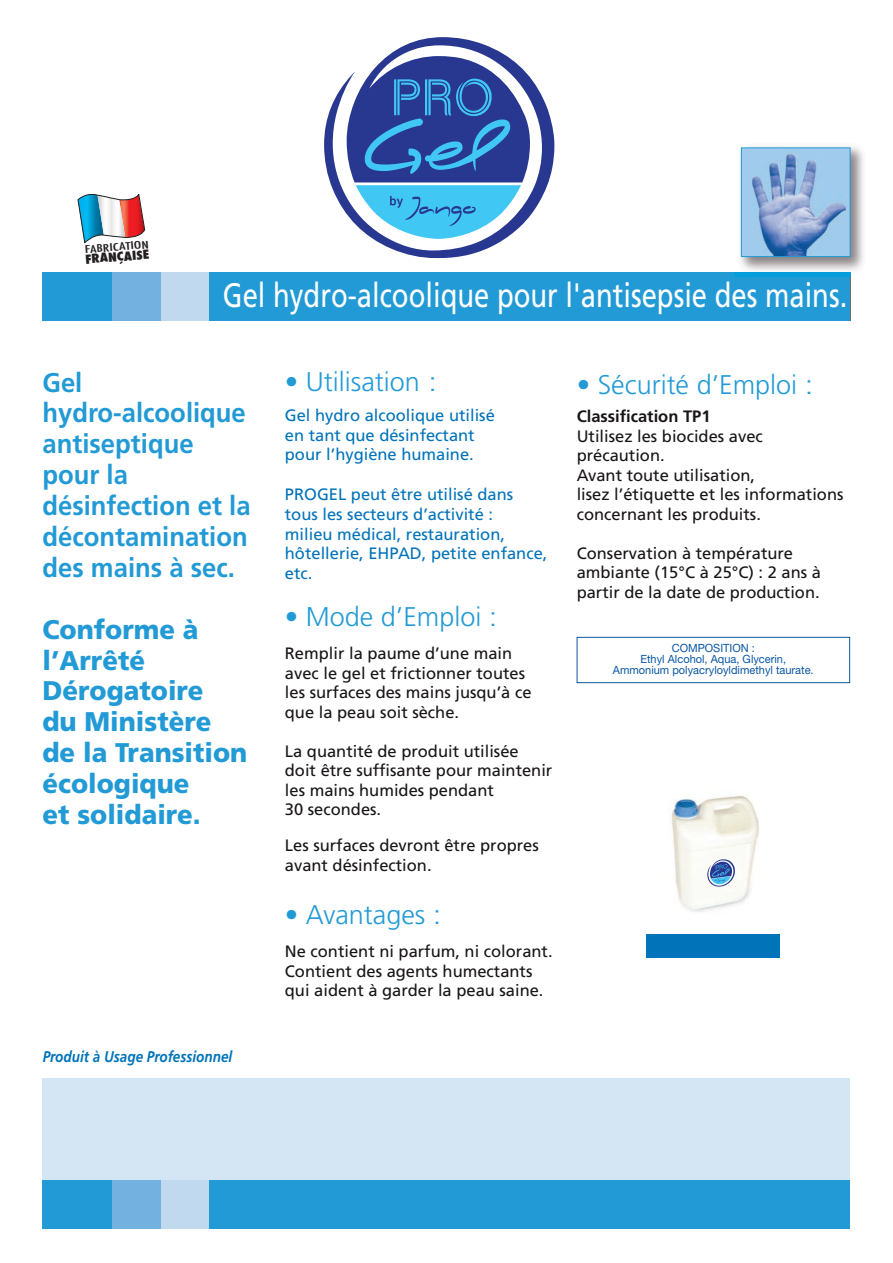
<style>
.page{position:relative;width:893px;height:1263px;background:#fff}
.page>*{position:absolute;margin:0;border:0;box-sizing:border-box;transform-origin:0 0}
.t1{font:33.9px "Frutiger";color:#fff;scale:.81 1}
.t2{font:700 27px/30.9px "Frutiger";color:#229ad5;scale:.95 1}
.t3{font:900 27px/30.9px "Frutiger";color:#229ad5;scale:.95 1}
.t4{font:300 27px "Frutiger";color:#229ad5}
.t5{font:16.5px/19.5px "Frutiger";color:#191517}
.t6{font:16.5px/19.8px "Frutiger";color:#0073b9}
.t7{font:700 16.5px "Frutiger";color:#191517}
.t8{font:italic 700 15.6px "Frutiger";color:#0073b9;scale:.87 1}
.t9{font:800 condensed 12.15px "Futura";color:#231f20;scale:1.13 1}
.t10{font:11.25px/11.2px "Helvetica Neue East A";color:#0a57a3;text-align:center}
.t11{font:500 condensed 10.2px "Futura";color:#231f20;scale:1.54 1}
</style>
<div class="page">
<div style="left:43px;top:1078px;width:807px;height:110px;background:#d4e5f4"></div>
<img style="left:671px;top:795px;width:88px;height:117px">
<div style="left:43px;top:272px;width:807px;height:48px;background:#229ad5"></div>
<div style="left:160px;top:272px;width:48px;height:48px;background:#c0d9ef"></div>
<div style="left:112px;top:272px;width:48px;height:48px;background:#73b2e0"></div>
<div style="left:43px;top:1180px;width:807px;height:48px;background:#229ad5"></div>
<div style="left:160px;top:1180px;width:48px;height:48px;background:#c0d9ef"></div>
<div style="left:112px;top:1180px;width:48px;height:48px;background:#73b2e0"></div>
<div style="left:647px;top:934px;width:133px;height:23px;background:#0073b9"></div>
<svg style="left:78px;top:194px;width:67px;height:49px"></svg>
<div style="left:577px;top:637px;width:273px;height:46px;border:1px solid #0a57a3"></div>
<img style="left:740px;top:146px;width:123px;height:130px">
<img style="left:735px;top:272px;width:115px;height:4px">
<img style="left:743px;top:149px;width:105px;height:106px">
<div style="left:741px;top:147px;width:109px;height:110px;border:1px solid #229ad5"></div>
<svg style="left:324px;top:37px;width:230px;height:221px"></svg>
<svg style="left:365px;top:79px;width:145px;height:95px"></svg>
<svg style="left:707px;top:859px;width:28px;height:28px"></svg>
<p class="t11" style="left:84px;top:242px;width:43px;rotate:-4deg">FABRICATION</p>
<p class="t9" style="left:85px;top:250px;width:58px;rotate:-4deg">FRANÇAISE</p>
<h1 class="t1" style="left:223px;top:281px;width:772px">Gel hydro-alcoolique pour l'antisepsie des mains.</h1>
<h2 class="t2" style="left:43px;top:369px;width:221px">Gel hydro-alcoolique antiseptique pour la désinfection et la décontamination des mains à sec.</h2>
<h2 class="t3" style="left:43px;top:616px;width:217px">Conforme à l’Arrêté<br>Dérogatoire<br>du Ministère de la Transition écologique<br>et solidaire.</h2>
<p class="t8" style="left:43px;top:1051px;width:219px">Produit à Usage Professionnel</p>
<h2 class="t4" style="left:285px;top:370px;width:154px">• Utilisation :</h2>
<p class="t6" style="left:285px;top:406px;width:211px">Gel hydro alcoolique utilisé en tant que désinfectant pour l’hygiène humaine.</p>
<p class="t6" style="left:285px;top:486px;width:264px">PROGEL peut être utilisé dans tous les secteurs d’activité :<br>milieu médical, restauration, hôtellerie, EHPAD, petite enfance, etc.</p>
<h2 class="t4" style="left:285px;top:606px;width:214px">• Mode d’Emploi :</h2>
<p class="t5" style="left:285px;top:645px;width:248px">Remplir la paume d’une main avec le gel et frictionner toutes les surfaces des mains jusqu’à ce que la peau soit sèche.</p>
<p class="t5" style="left:285px;top:743px;width:269px">La quantité de produit utilisée doit être suffisante pour maintenir les mains humides pendant<br>30 secondes.</p>
<p class="t5" style="left:285px;top:837px;width:255px">Les surfaces devront être propres avant désinfection.</p>
<h2 class="t4" style="left:285px;top:904px;width:158px">• Avantages :</h2>
<p class="t5" style="left:285px;top:943px;width:269px">Ne contient ni parfum, ni colorant.<br>Contient des agents humectants qui aident à garder la peau saine.</p>
<h2 class="t4" style="left:577px;top:373px;width:238px">• Sécurité d’Emploi :</h2>
<p class="t7" style="left:577px;top:410px;width:135px">Classification TP1</p>
<p class="t5" style="left:577px;top:427px;width:268px">Utilisez les biocides avec précaution.<br>Avant toute utilisation,<br>lisez l’étiquette et les informations concernant les produits.</p>
<p class="t5" style="left:577px;top:544px;width:246px">Conservation à température ambiante (15°C à 25°C) : 2 ans à partir de la date de production.</p>
<p class="t10" style="left:613px;top:643px;width:202px">COMPOSITION :<br>Ethyl Alcohol, Aqua, Glycerin,<br>Ammonium polyacryloyldimethyl taurate.</p>
</div>
